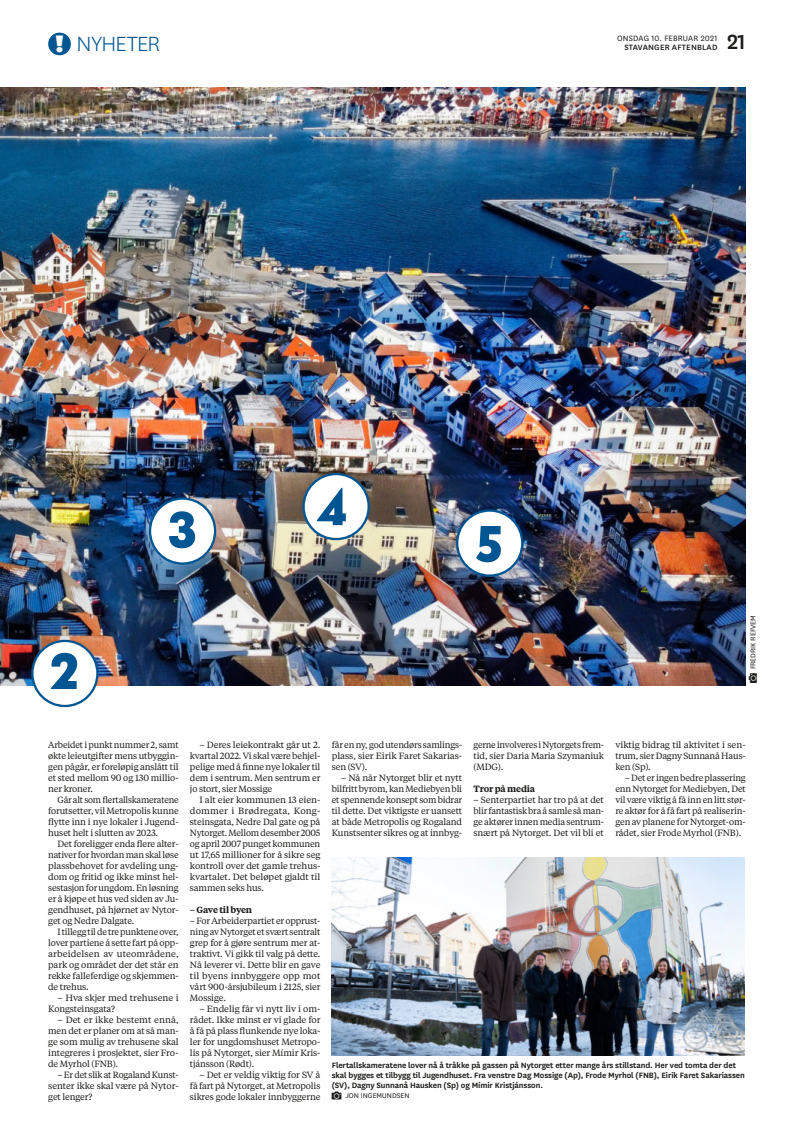
<style>
.page{position:relative;width:794px;height:1134px;background:#fff}
.page>*{position:absolute;margin:0;border:0;box-sizing:border-box;transform-origin:0 0}
.t1{font:900 55.4px "Telefon";color:#005693}
.t2{font:900 28px "National";color:#fff}
.t3{font:300 24px "National";letter-spacing:-.025em;color:#005693}
.t4{font:500 24px "National";color:#1d1d1b}
.t5{font:9px/11px "Tiempos Text";letter-spacing:-.015em;color:#1d1d1b;text-align:justify}
.t6{font:600 9px/10px "National";letter-spacing:-.01em;color:#1d1d1b}
.t7{font:600 9px "Tiempos Text";letter-spacing:-.02em;color:#1d1d1b}
.t8{font:9px "National";letter-spacing:.025em;color:#1d1d1b}
.t9{font:500 9px "National";letter-spacing:.02em;color:#1d1d1b}
.t10{font:8px "National";color:#1d1d1b}
.s1{font-family:"sa iconset"}
</style>
<div class="page">
<div style="left:48px;top:33px;width:23px;height:22px;background:#005693;border-radius:50%"></div>
<img style="left:0;top:88px;width:746px;height:597px">
<img style="left:332px;top:858px;width:413px;height:197px">
<div style="left:32px;top:641px;width:65px;height:65px;background:#fff;border-radius:50%"></div>
<div style="left:31px;top:640px;width:68px;height:67px;border:2px solid #005693;border-radius:50%"></div>
<div style="left:150px;top:498px;width:65px;height:66px;background:#fff;border-radius:50%"></div>
<div style="left:149px;top:497px;width:67px;height:68px;border:2px solid #005693;border-radius:50%"></div>
<div style="left:304px;top:474px;width:65px;height:65px;background:#fff;border-radius:50%"></div>
<div style="left:302px;top:473px;width:68px;height:67px;border:2px solid #005693;border-radius:50%"></div>
<div style="left:457px;top:510px;width:65px;height:66px;background:#fff;border-radius:50%"></div>
<div style="left:456px;top:509px;width:67px;height:68px;border:2px solid #005693;border-radius:50%"></div>
<h3 class="t3" style="left:77px;top:28px;width:85px">NYHETER</h3>
<h3 class="t4" style="left:727px;top:26px;width:20px">21</h3>
<h2 class="t2" style="left:55px;top:24px;width:10px">!</h2>
<p class="t9" style="left:624px;top:41px;width:95px">STAVANGER AFTENBLAD</p>
<p class="t8" style="left:617px;top:32px;width:102px">ONSDAG 10. FEBRUAR 2021</p>
<h1 class="t1" style="left:50px;top:630px;width:31px">2</h1>
<h1 class="t1" style="left:168px;top:489px;width:30px">3</h1>
<h1 class="t1" style="left:318px;top:466px;width:30px">4</h1>
<h1 class="t1" style="left:475px;top:503px;width:29px">5</h1>
<p class="t10" style="left:748px;top:683px;width:69px;rotate:-90deg"><span class="s1">c</span> FREDRIK REFVEM</p>
<p class="t5" style="left:48px;top:739px;width:132px">Arbeidet i punkt nummer 2, samt økte leieutgifter mens utbyggin&shy;gen pågår, er foreløpig anslått til et sted mellom 90 og 130 millio&shy;ner kroner.</p>
<p class="t5" style="left:48px;top:794px;width:132px;text-indent:9px">Går alt som flertallskameratene forutsetter, vil Metropolis kunne flytte inn i nye lokaler i Jugend&shy;huset helt i slutten av 2023.</p>
<p class="t5" style="left:48px;top:838px;width:132px;text-indent:9px">Det foreligger enda flere alter&shy;nativer for hvordan man skal løse plassbehovet for avdeling ung&shy;dom og fritid og ikke minst hel&shy;sestasjon for ungdom. En løsning er å kjøpe et hus ved siden av Ju&shy;gendhuset, på hjørnet av Nytor&shy;get og Nedre Dalgate.</p>
<p class="t5" style="left:48px;top:926px;width:132px;text-indent:9px">I tillegg til de tre punktene over, lover partiene å sette fart på opp&shy;arbeidelsen av uteområdene, park og området der det står en rekke falleferdige og skjemmen&shy;de trehus.</p>
<p class="t5" style="left:48px;top:992px;width:132px;text-indent:9px">– Hva skjer med trehusene i<br>Kongsteinsgata?</p>
<p class="t5" style="left:48px;top:1014px;width:132px;text-indent:9px">– Det er ikke bestemt ennå, men det er planer om at så man&shy;ge som mulig av trehusene skal integreres i prosjektet, sier Fro&shy;de Myrhol (FNB).</p>
<p class="t5" style="left:48px;top:1069px;width:132px;text-indent:9px">– Er det slik at Rogaland Kunst&shy;senter ikke skal være på Nytor&shy;get lenger?</p>
<p class="t5" style="left:190px;top:739px;width:132px;text-indent:9px">– Deres leiekontrakt går ut 2. kvartal 2022. Vi skal være behjel&shy;pelige med å finne nye lokaler til dem i sentrum. Men sentrum er jo stort, sier Mossige</p>
<p class="t5" style="left:190px;top:794px;width:132px;text-indent:9px">I alt eier kommunen 13 eien&shy;dommer i Brødregata, Kong&shy;steinsgata, Nedre Dal gate og på Nytorget. Mellom desember 2005 og april 2007 punget kommunen ut 17,65 millioner for å sikre seg kontroll over det gamle trehus&shy;kvartalet. Det beløpet gjaldt til sammen seks hus.</p>
<p class="t7" style="left:190px;top:903px;width:64px">– Gave til byen</p>
<p class="t5" style="left:190px;top:915px;width:132px">– For Arbeiderpartiet er opprust&shy;ning av Nytorget et svært sentralt grep for å gjøre sentrum mer at&shy;traktivt. Vi gikk til valg på dette.<br>Nå leverer vi. Dette blir en gave til byens innbyggere opp mot vårt 900-årsjubileum i 2125, sier Mossige.</p>
<p class="t5" style="left:190px;top:1003px;width:132px;text-indent:9px">– Endelig får vi nytt liv i om&shy;rådet. Ikke minst er vi glade for å få på plass flunkende nye loka&shy;ler for ungdomshuset Metropo&shy;lis på Nytorget, sier Mímir Kris&shy;tjánsson (Rødt).</p>
<p class="t5" style="left:190px;top:1069px;width:132px;text-indent:9px">– Det er veldig viktig for SV å få fart på Nytorget, at Metropolis sikres gode lokaler innbyggerne</p>
<p class="t5" style="left:332px;top:739px;width:132px">får en ny, god utendørs samlings&shy;plass, sier Eirik Faret Sakarias&shy;sen (SV).</p>
<p class="t5" style="left:332px;top:772px;width:132px;text-indent:9px">– Nå når Nytorget blir et nytt bilfritt byrom, kan Mediebyen bli et spennende konsept som bidrar til dette. Det viktigste er uansett at både Metropolis og Rogaland Kunstsenter sikres og at innbyg-</p>
<p class="t5" style="left:473px;top:739px;width:132px">gerne involveres i Nytorgets frem&shy;tid, sier Daria Maria Szymaniuk (MDG).</p>
<p class="t7" style="left:473px;top:782px;width:63px">Tror på media</p>
<p class="t5" style="left:473px;top:794px;width:132px">– Senterpartiet har tro på at det blir fantastisk bra å samle så man&shy;ge aktører innen media sentrum&shy;snært på Nytorget. Det vil bli et</p>
<p class="t5" style="left:615px;top:739px;width:132px">viktig bidrag til aktivitet i sen&shy;trum, sier Dagny Sunnanå Haus&shy;ken (Sp).</p>
<p class="t5" style="left:615px;top:772px;width:132px;text-indent:9px">– Det er ingen bedre plassering enn Nytorget for Mediebyen, Det vil være viktig å få inn en litt stør&shy;re aktør for å få fart på realiserin&shy;gen av planene for Nytorget-om&shy;rådet, sier Frode Myrhol (FNB).</p>
<p class="t6" style="left:332px;top:1059px;width:415px">Flertallskameratene lover nå å tråkke på gassen på Nytorget etter mange års stillstand. Her ved tomta der det skal bygges et tilbygg til Jugendhuset. Fra venstre Dag Mossige (Ap), Frode Myrhol (FNB), Eirik Faret Sakariassen (SV), Dagny Sunnanå Hausken (Sp) og Mímir Kristjánsson.</p>
<p class="t10" style="left:332px;top:1090px;width:79px"><span class="s1">c</span> JON INGEMUNDSEN</p>
</div>
